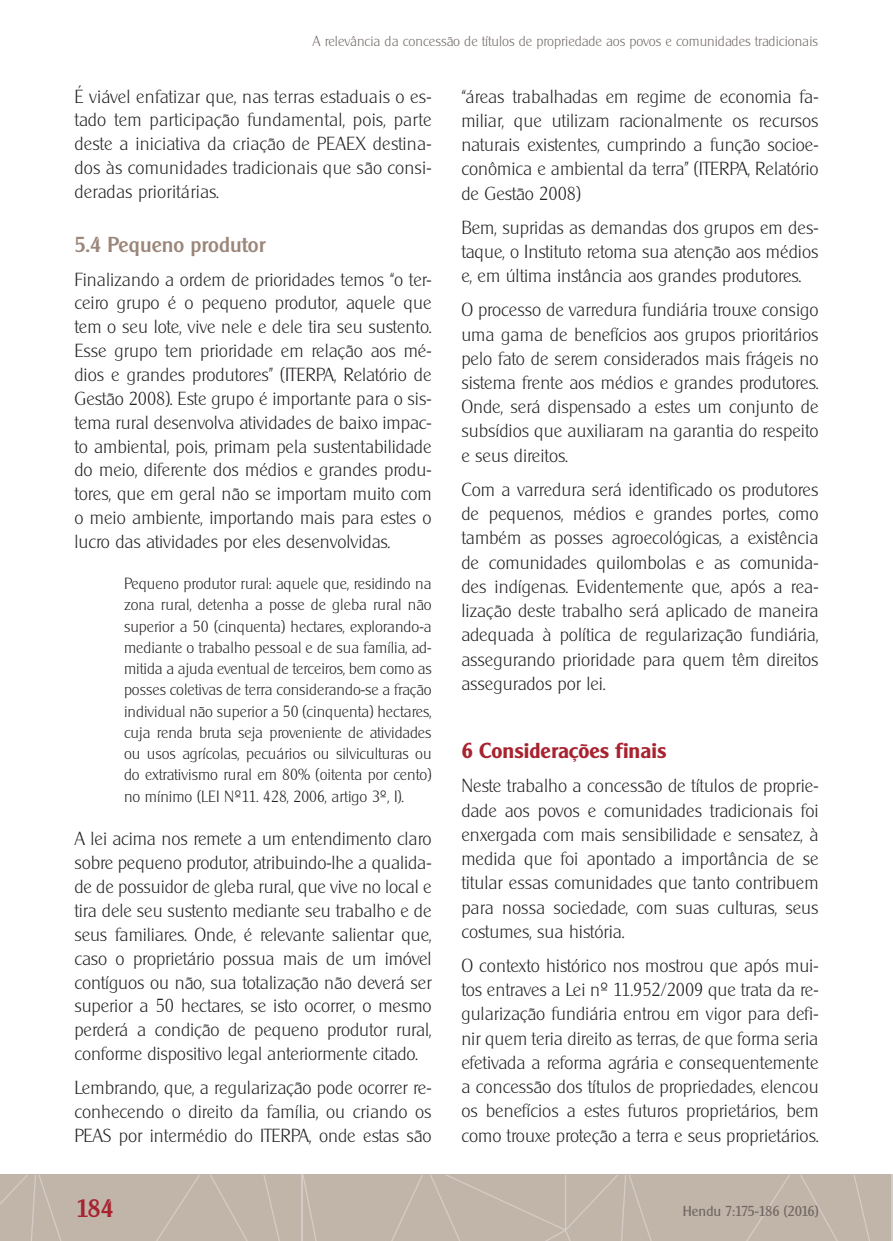
<style>
.page{position:relative;width:893px;height:1241px;background:#fff}
.page>*{position:absolute;margin:0;border:0;box-sizing:border-box;transform-origin:0 0}
.t1{font:500 24.5px "Cleargothic";color:#a7232f}
.t2{font:600 21px "Cleargothic";color:#a7232f}
.t3{font:500 21px "Cleargothic";color:#9b8679}
.t4{font:200 18.38px/24.2px "Cleargothic";color:#231f20;text-align:justify}
.t5{font:200 15.75px/21.2px "Cleargothic";color:#231f20;text-align:justify}
.t6{font:200 14px "Cleargothic";color:#716662}
.t7{font:14px "Cleargothic";color:#716662}
</style>
<div class="page">
<div style="left:0;top:1174px;width:893px;height:66px;background:#c1b5aa"></div>
<hr style="left:301px;top:1174px;width:1px;height:66px;background:#d4ccc5">
<svg style="left:263px;top:1175px;width:17px;height:65px"></svg>
<svg style="left:210px;top:1175px;width:37px;height:65px"></svg>
<svg style="left:157px;top:1175px;width:43px;height:65px"></svg>
<svg style="left:0;top:1175px;width:61px;height:65px"></svg>
<hr style="left:891px;top:1174px;width:1px;height:66px;background:#d4ccc5">
<svg style="left:853px;top:1175px;width:17px;height:65px"></svg>
<svg style="left:800px;top:1175px;width:37px;height:65px"></svg>
<svg style="left:747px;top:1175px;width:43px;height:65px"></svg>
<svg style="left:430px;top:1175px;width:221px;height:65px"></svg>
<svg style="left:392px;top:1175px;width:31px;height:65px"></svg>
<svg style="left:302px;top:1174px;width:15px;height:66px"></svg>
<p class="t6" style="left:313px;top:33px;width:507px">A relevância da concessão de títulos de propriedade aos povos e comunidades tradicionais</p>
<p class="t4" style="left:74px;top:84px;width:359px">É viável enfatizar que, nas terras estaduais o es&shy;tado tem participação fundamental, pois, parte deste a iniciativa da criação de PEAEX destina&shy;dos às comunidades tradicionais que são consi&shy;deradas prioritárias.</p>
<p class="t3" style="left:74px;top:231px;width:193px">5.4 Pequeno produtor</p>
<p class="t4" style="left:74px;top:267px;width:359px">Finalizando a ordem de prioridades temos “o ter&shy;ceiro grupo é o pequeno produtor, aquele que tem o seu lote, vive nele e dele tira seu sustento.<br>Esse grupo tem prioridade em relação aos mé&shy;dios e grandes produtores” (ITERPA, Relatório de Gestão 2008). Este grupo é importante para o sis&shy;tema rural desenvolva atividades de baixo impac&shy;to ambiental, pois, primam pela sustentabilidade do meio, diferente dos médios e grandes produ&shy;tores, que em geral não se importam muito com o meio ambiente, importando mais para estes o lucro das atividades por eles desenvolvidas.</p>
<p class="t5" style="left:124px;top:573px;width:309px">Pequeno produtor rural: aquele que, residindo na zona rural, detenha a posse de gleba rural não superior a 50 (cinquenta) hectares, explorando-a mediante o trabalho pessoal e de sua família, ad&shy;mitida a ajuda eventual de terceiros, bem como as posses coletivas de terra considerando-se a fração individual não superior a 50 (cinquenta) hectares, cuja renda bruta seja proveniente de atividades ou usos agrícolas, pecuários ou silviculturas ou do extrativismo rural em 80% (oitenta por cento) no mínimo (LEI Nº11. 428, 2006, artigo 3º, I).</p>
<p class="t4" style="left:74px;top:826px;width:359px">A lei acima nos remete a um entendimento claro sobre pequeno produtor, atribuindo-lhe a qualida&shy;de de possuidor de gleba rural, que vive no local e tira dele seu sustento mediante seu trabalho e de seus familiares. Onde, é relevante salientar que, caso o proprietário possua mais de um imóvel contíguos ou não, sua totalização não deverá ser superior a 50 hectares, se isto ocorrer, o mesmo perderá a condição de pequeno produtor rural, conforme dispositivo legal anteriormente citado.</p>
<p class="t4" style="left:74px;top:1075px;width:359px">Lembrando, que, a regularização pode ocorrer re&shy;conhecendo o direito da família, ou criando os PEAS por intermédio do ITERPA, onde estas são</p>
<p class="t4" style="left:461px;top:84px;width:359px">“áreas trabalhadas em regime de economia fa&shy;miliar, que utilizam racionalmente os recursos naturais existentes, cumprindo a função socioe&shy;conômica e ambiental da terra” (ITERPA, Relatório de Gestão 2008)</p>
<p class="t4" style="left:461px;top:215px;width:359px">Bem, supridas as demandas dos grupos em des&shy;taque, o Instituto retoma sua atenção aos médios e, em última instância aos grandes produtores.</p>
<p class="t4" style="left:461px;top:298px;width:359px">O processo de varredura fundiária trouxe consigo uma gama de benefícios aos grupos prioritários pelo fato de serem considerados mais frágeis no sistema frente aos médios e grandes produtores.<br>Onde, será dispensado a estes um conjunto de subsídios que auxiliaram na garantia do respeito e seus direitos.</p>
<p class="t4" style="left:461px;top:477px;width:359px">Com a varredura será identificado os produtores de pequenos, médios e grandes portes, como também as posses agroecológicas, a existência de comunidades quilombolas e as comunida&shy;des indígenas. Evidentemente que, após a rea&shy;lização deste trabalho será aplicado de maneira adequada à política de regularização fundiária, assegurando prioridade para quem têm direitos assegurados por lei.</p>
<p class="t2" style="left:461px;top:738px;width:207px">6 Considerações finais</p>
<p class="t4" style="left:461px;top:773px;width:359px">Neste trabalho a concessão de títulos de proprie&shy;dade aos povos e comunidades tradicionais foi enxergada com mais sensibilidade e sensatez, à medida que foi apontado a importância de se titular essas comunidades que tanto contribuem para nossa sociedade, com suas culturas, seus costumes, sua história.</p>
<p class="t4" style="left:461px;top:953px;width:359px">O contexto histórico nos mostrou que após mui&shy;tos entraves a Lei nº 11.952/2009 que trata da re&shy;gularização fundiária entrou em vigor para defi&shy;nir quem teria direito as terras, de que forma seria efetivada a reforma agrária e consequentemente a concessão dos títulos de propriedades, elencou os benefícios a estes futuros proprietários, bem como trouxe proteção a terra e seus proprietários.</p>
<h1 class="t1" style="left:76px;top:1192px;width:39px">184</h1>
<p class="t7" style="left:683px;top:1202px;width:137px">Hendu 7:175-186 (2016)</p>
</div>
